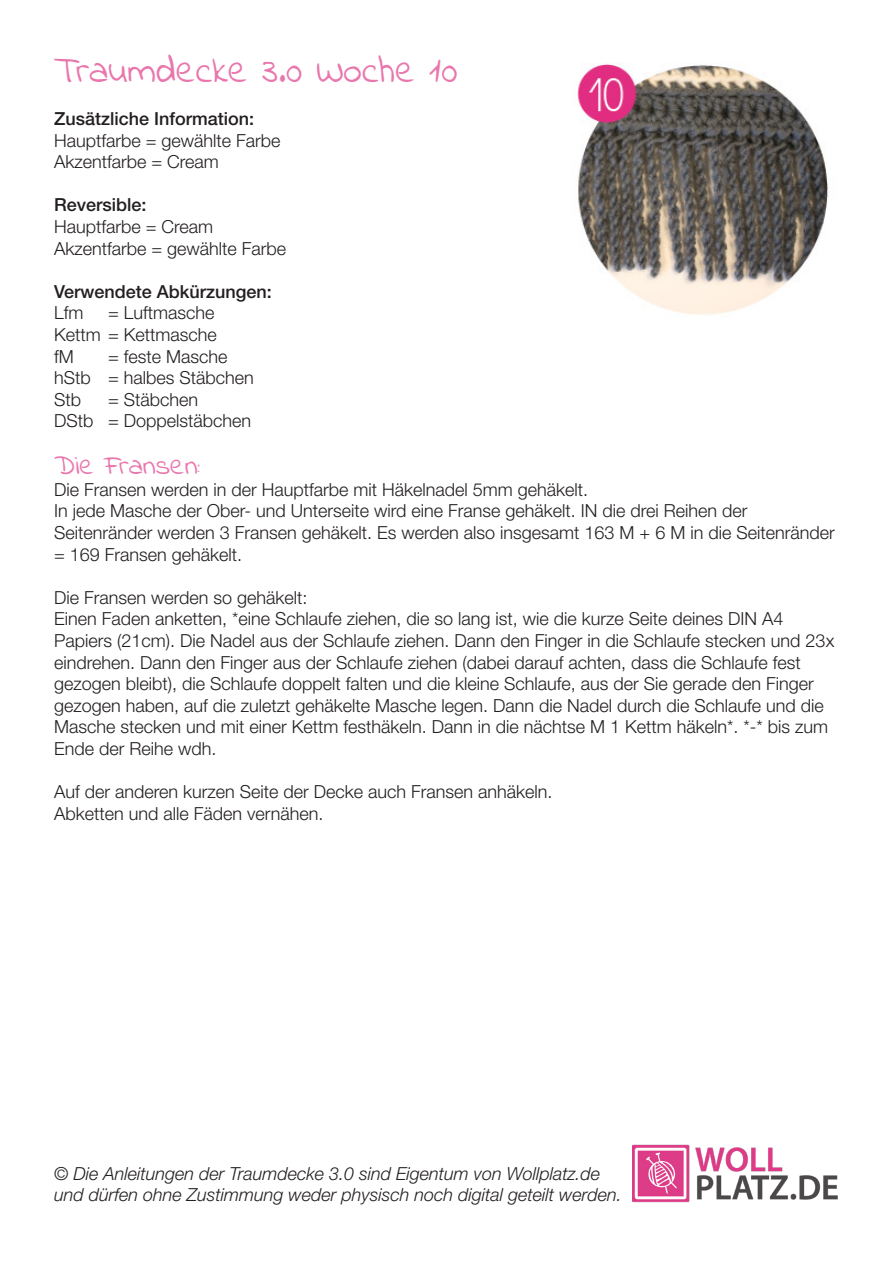
<style>
.page{position:relative;width:893px;height:1263px;background:#fff}
.page>*{position:absolute;margin:0;border:0;box-sizing:border-box;transform-origin:0 0}
.t1{font:28.5px "Indie Flower";color:#e976ac}
.t2{font:21px "Indie Flower";color:#e976ac}
.t3{font:300 18px/21.6px "Helvetica Neue LT Std";color:#231f20}
.t4{font:italic 300 18px/21.6px "Helvetica Neue LT Std";color:#231f20}
.t5{font:500 18px "Helvetica Neue LT Std";color:#231f20}
</style>
<div class="page">
<img style="left:633px;top:1144px;width:205px;height:59px">
<img style="left:574px;top:63px;width:255px;height:252px">
<p class="t1" style="left:54px;top:55px;width:405px">Traumdecke 3.0 Woche 10</p>
<p class="t5" style="left:54px;top:108px;width:202px">Zusätzliche Information:</p>
<p class="t3" style="left:54px;top:129px;width:228px">Hauptfarbe = gewählte Farbe</p>
<p class="t3" style="left:54px;top:151px;width:166px">Akzentfarbe = Cream</p>
<p class="t5" style="left:54px;top:194px;width:94px">Reversible:</p>
<p class="t3" style="left:54px;top:215px;width:161px">Hauptfarbe = Cream</p>
<p class="t3" style="left:54px;top:237px;width:234px">Akzentfarbe = gewählte Farbe</p>
<p class="t5" style="left:54px;top:281px;width:219px">Verwendete Abkürzungen:</p>
<p class="t3" style="left:54px;top:302px;width:31px">Lfm</p>
<p class="t3" style="left:108px;top:302px;width:108px">= Luftmasche</p>
<p class="t3" style="left:54px;top:323px;width:164px">Kettm = Kettmasche</p>
<p class="t3" style="left:54px;top:345px;width:21px">fM</p>
<p class="t3" style="left:108px;top:345px;width:121px">= feste Masche</p>
<p class="t3" style="left:54px;top:367px;width:201px">hStb = halbes Stäbchen</p>
<p class="t3" style="left:54px;top:388px;width:28px">Stb</p>
<p class="t3" style="left:108px;top:388px;width:92px">= Stäbchen</p>
<p class="t3" style="left:54px;top:410px;width:199px">DStb = Doppelstäbchen</p>
<p class="t2" style="left:54px;top:455px;width:147px">Die Fransen:</p>
<p class="t3" style="left:54px;top:478px;width:536px">Die Fransen werden in der Hauptfarbe mit Häkelnadel 5mm gehäkelt.</p>
<p class="t3" style="left:54px;top:500px;width:782px">In jede Masche der Ober- und Unterseite wird eine Franse gehäkelt. IN die drei Reihen der<br>Seitenränder werden 3 Fransen gehäkelt. Es werden also insgesamt 163 M + 6 M in die Seitenränder = 169 Fransen gehäkelt.</p>
<p class="t3" style="left:54px;top:586px;width:255px">Die Fransen werden so gehäkelt:</p>
<p class="t3" style="left:54px;top:608px;width:782px">Einen Faden anketten, *eine Schlaufe ziehen, die so lang ist, wie die kurze Seite deines DIN A4<br>Papiers (21cm). Die Nadel aus der Schlaufe ziehen. Dann den Finger in die Schlaufe stecken und 23x eindrehen. Dann den Finger aus der Schlaufe ziehen (dabei darauf achten, dass die Schlaufe fest gezogen bleibt), die Schlaufe doppelt falten und die kleine Schlaufe, aus der Sie gerade den Finger gezogen haben, auf die zuletzt gehäkelte Masche legen. Dann die Nadel durch die Schlaufe und die Masche stecken und mit einer Kettm festhäkeln. Dann in die nächtse M 1 Kettm häkeln*. *-* bis zum Ende der Reihe wdh.</p>
<p class="t3" style="left:54px;top:781px;width:500px">Auf der anderen kurzen Seite der Decke auch Fransen anhäkeln.</p>
<p class="t3" style="left:54px;top:802px;width:271px">Abketten und alle Fäden vernähen.</p>
<p class="t4" style="left:54px;top:1162px;width:569px">© Die Anleitungen der Traumdecke 3.0 sind Eigentum von Wollplatz.de und dürfen ohne Zustimmung weder physisch noch digital geteilt werden.</p>
</div>
